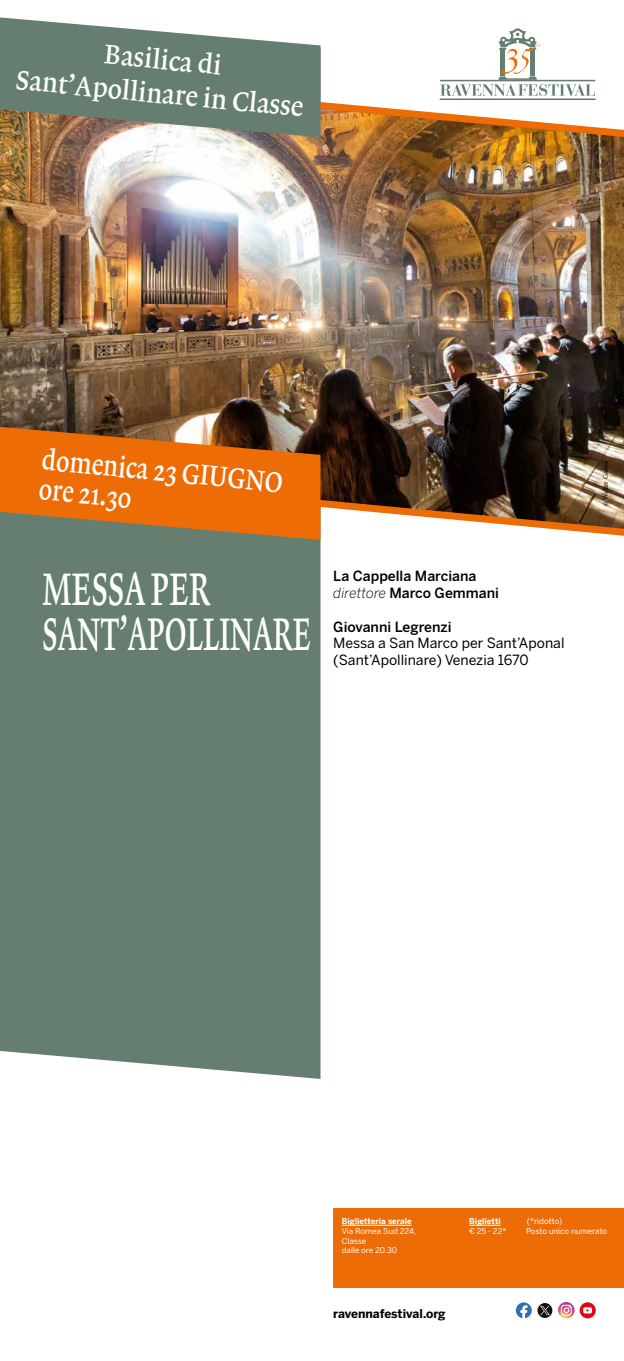
<style>
.page{position:relative;width:624px;height:1361px;background:#fff}
.page>*{position:absolute;margin:0;border:0;box-sizing:border-box;transform-origin:0 0}
.t1{font:48px/45px "Lexicon No 1 Roman B";color:#fff;scale:.64 1}
.t2{font:30px/30.5px "Lexicon No 1 Roman B";color:#fff;scale:.8 1}
.t3{font:28.4px/34px "Lexicon No 1 Roman B";color:#fff;text-align:center;scale:.9 1}
.t4{font:14px/16.8px "Benton Sans";color:#000}
.t5{font:500 14px/16.8px "Benton Sans";color:#000}
.t6{font:700 12px "Benton Sans";letter-spacing:-.005em;color:#000}
.t7{font:8px/9.6px "Benton Sans";color:#fff}
.t8{font:700 8px "Benton Sans";color:#fff}
.t9{font:7px "Minion Pro";letter-spacing:-.005em;color:#000}
.s1{font-weight:300;font-style:italic}
</style>
<div class="page">
<div style="left:0;top:17px;width:320px;height:1062px;background:#667e6f"></div>
<img style="left:0;top:67px;width:624px;height:474px">
<div style="left:333px;top:1208px;width:291px;height:79px;background:#ed6c05"></div>
<hr style="left:342px;top:1225px;width:69px;height:1px;background:#fff">
<hr style="left:469px;top:1225px;width:31px;height:1px;background:#fff">
<svg style="left:439px;top:28px;width:156px;height:72px"></svg>
<svg style="left:579px;top:1302px;width:16px;height:16px"></svg>
<svg style="left:583px;top:1307px;width:9px;height:6px"></svg>
<svg style="left:516px;top:1302px;width:15px;height:16px"></svg>
<svg style="left:558px;top:1302px;width:16px;height:16px"></svg>
<svg style="left:560px;top:1304px;width:11px;height:11px"></svg>
<svg style="left:537px;top:1302px;width:16px;height:16px"></svg>
<div style="left:537px;top:1302px;width:16px;height:16px;border:1px solid #fff;border-radius:50%"></div>
<svg style="left:540px;top:1306px;width:10px;height:9px"></svg>
<svg style="left:0;top:427px;width:320px;height:113px;fill:#ed6c05"></svg>
<svg style="left:0;top:20px;width:320px;height:117px;fill:#667e6f"></svg>
<h3 class="t3" style="left:20px;top:30px;width:322px;rotate:5deg">Basilica di<br>Sant’Apollinare in Classe</h3>
<h2 class="t2" style="left:44px;top:443px;width:304px;rotate:6deg">domenica 23 GIUGNO ore 21.30</h2>
<h1 class="t1" style="left:43px;top:567px;width:421px">MESSA PER<br>SANT’APOLLINARE</h1>
<h3 class="t5" style="left:333px;top:567px;width:167px">La Cappella Marciana <span class="s1">direttore</span> Marco Gemmani</h3>
<h3 class="t5" style="left:333px;top:618px;width:120px">Giovanni Legrenzi</h3>
<h3 class="t4" style="left:333px;top:635px;width:233px">Messa a San Marco per Sant’Aponal (Sant’Apollinare) Venezia 1670</h3>
<p class="t9" style="left:601px;top:506px;width:47px;rotate:-90deg">© Walter Garosi</p>
<p class="t8" style="left:342px;top:1216px;width:71px">Biglietteria serale</p>
<p class="t7" style="left:342px;top:1226px;width:76px">Via Romea Sud 224,<br>Classe<br>dalle ore 20.30</p>
<h3 class="t6" style="left:333px;top:1306px;width:114px">ravennafestival.org</h3>
<p class="t8" style="left:469px;top:1216px;width:33px">Biglietti</p>
<p class="t7" style="left:527px;top:1216px;width:37px">(*ridotto)</p>
<p class="t7" style="left:469px;top:1226px;width:39px">€ 25 - 22*</p>
<p class="t7" style="left:526px;top:1226px;width:83px">Posto unico numerato</p>
</div>
